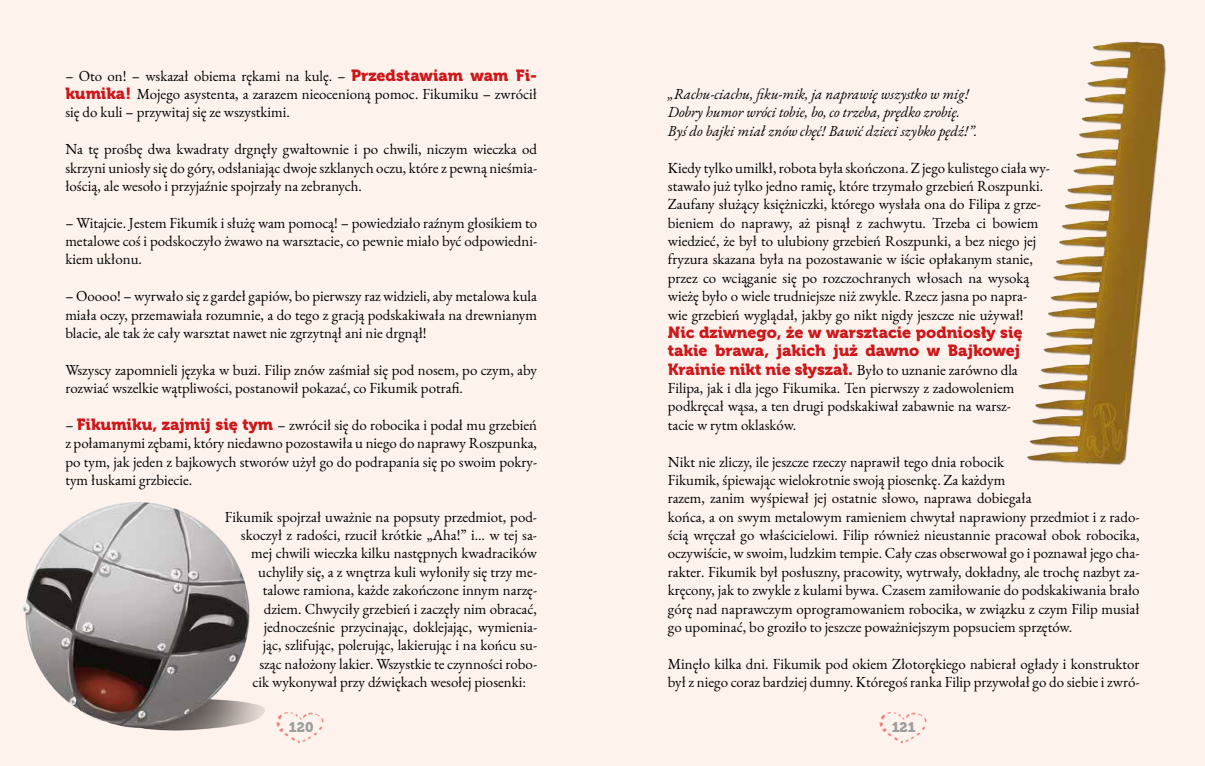
<style>
.page{position:relative;width:1205px;height:766px;background:#fff}
.page>*{position:absolute;margin:0;border:0;box-sizing:border-box;transform-origin:0 0}
.t1{font:16.12px/18.4px "Museo 900";color:#cd171a}
.t2{font:14.88px/18.4px "EB Garamond";color:#000;text-align:justify}
.t3{font:italic 14.88px/18.4px "EB Garamond";color:#000}
.t4{font:13.75px "Museo 900";color:#9d9d9c}
.s1{font-family:"Museo 900";font-size:16.12px;color:#cd171a}
</style>
<div class="page">
<div style="left:0;top:0;width:602px;height:765px;background:#fef2ed"></div>
<img style="left:276px;top:712px;width:48px;height:32px">
<img style="left:22px;top:502px;width:243px;height:229px">
<div style="left:602px;top:0;width:603px;height:765px;background:#fef2ed"></div>
<img style="left:879px;top:712px;width:48px;height:32px">
<img style="left:1027px;top:41px;width:139px;height:424px">
<p class="t2" style="left:65px;top:66px;width:473px">– Oto on! – wskazał obiema rękami na kulę. – <span class="s1">przedstawiam wam Fi&shy;kumika!</span> Mojego asystenta, a zarazem nieocenioną pomoc. Fikumiku – zwrócił się do kuli – przywitaj się ze wszystkimi.</p>
<p class="t2" style="left:65px;top:140px;width:473px">Na tę prośbę dwa kwadraty drgnęły gwałtownie i po chwili, niczym wieczka od skrzyni uniosły się do góry, odsłaniając dwoje szklanych oczu, które z pewną nieśmia&shy;łością, ale wesoło i przyjaźnie spojrzały na zebranych.</p>
<p class="t2" style="left:65px;top:213px;width:473px">– Witajcie. Jestem Fikumik i służę wam pomocą! – powiedziało raźnym głosikiem to metalowe coś i podskoczyło żwawo na warsztacie, co pewnie miało być odpowiedni&shy;kiem ukłonu.</p>
<p class="t2" style="left:65px;top:287px;width:473px">– Ooooo! – wyrwało się z gardeł gapiów, bo pierwszy raz widzieli, aby metalowa kula miała oczy, przemawiała rozumnie, a do tego z gracją podskakiwała na drewnianym blacie, ale tak że cały warsztat nawet nie zgrzytnął ani nie drgnął!</p>
<p class="t2" style="left:65px;top:360px;width:473px">Wszyscy zapomnieli języka w buzi. Filip znów zaśmiał się pod nosem, po czym, aby rozwiać wszelkie wątpliwości, postanowił pokazać, co Fikumik potrafi.</p>
<p class="t2" style="left:65px;top:415px;width:473px">– <span class="s1">Fikumiku, zajmij się tym</span> – zwrócił się do robocika i podał mu grzebień z połamanymi zębami, który niedawno pozostawiła u niego do naprawy Roszpunka, po tym, jak jeden z bajkowych stworów użył go do podrapania się po swoim pokry&shy;tym łuskami grzbiecie.</p>
<p class="t2" style="left:225px;top:507px;width:314px">Fikumik spojrzał uważnie na popsuty przedmiot, pod-</p>
<p class="t2" style="left:241px;top:525px;width:298px">skoczył z radości, rzucił krótkie „Aha!” i… w tej sa-</p>
<p class="t2" style="left:251px;top:544px;width:287px">mej chwili wieczka kilku następnych kwadracików</p>
<p class="t2" style="left:258px;top:562px;width:280px">uchyliły się, a z wnętrza kuli wyłoniły się trzy me-</p>
<p class="t2" style="left:263px;top:581px;width:276px">talowe ramiona, każde zakończone innym narzę-</p>
<p class="t2" style="left:264px;top:599px;width:275px">dziem. Chwyciły grzebień i zaczęły nim obracać,</p>
<p class="t2" style="left:264px;top:617px;width:275px">jednocześnie przycinając, doklejając, wymienia-</p>
<p class="t2" style="left:263px;top:636px;width:276px">jąc, szlifując, polerując, lakierując i na końcu su-</p>
<p class="t2" style="left:259px;top:654px;width:279px">sząc nałożony lakier. Wszystkie te czynności robo-</p>
<p class="t2" style="left:252px;top:672px;width:275px">cik wykonywał przy dźwiękach wesołej piosenki:</p>
<p class="t4" style="left:289px;top:719px;width:26px">120</p>
<p class="t3" style="left:668px;top:85px;width:311px">„Rachu-ciachu, fiku-mik, ja naprawię wszystko w mig!<br>Dobry humor wróci tobie, bo, co trzeba, prędko zrobię.<br>Byś do bajki miał znów chęć! Bawić dzieci szybko pędź!”.</p>
<p class="t2" style="left:668px;top:158px;width:384px;text-align:left">Kiedy tylko umilkł, robota była skończona. Z jego kulistego ciała wy&shy;stawało już tylko jedno ramię, które trzymało grzebień Roszpunki.<br>Zaufany służący księżniczki, którego wysłała ona do Filipa z grze&shy;bieniem do naprawy, aż pisnął z zachwytu. Trzeba ci bowiem wiedzieć, że był to ulubiony grzebień Roszpunki, a bez niego jej fryzura skazana była na pozostawanie w iście opłakanym stanie, przez co wciąganie się po rozczochranych włosach na wysoką wieżę było o wiele trudniejsze niż zwykle. Rzecz jasna po napra&shy;wie grzebień wyglądał, jakby go nikt nigdy jeszcze nie używał!</p>
<p class="t1" style="left:668px;top:323px;width:356px">Nic dziwnego, że w warsztacie podniosły się takie brawa, jakich już dawno w Bajkowej</p>
<p class="t2" style="left:668px;top:360px;width:351px;text-align:left"><span class="s1">krainie nikt nie słyszał.</span> Było to uznanie zarówno dla Filipa, jak i dla jego Fikumika. Ten pierwszy z zadowoleniem podkręcał wąsa, a ten drugi podskakiwał zabawnie na warsz&shy;tacie w rytm oklasków.</p>
<p class="t2" style="left:668px;top:452px;width:473px;text-align:left">Nikt nie zliczy, ile jeszcze rzeczy naprawił tego dnia robocik<br>Fikumik, śpiewając wielokrotnie swoją piosenkę. Za każdym<br>razem, zanim wyśpiewał jej ostatnie słowo, naprawa dobiegała<br>końca, a on swym metalowym ramieniem chwytał naprawiony przedmiot i z rado&shy;ścią wręczał go właścicielowi. Filip również nieustannie pracował obok robocika, oczywiście, w swoim, ludzkim tempie. Cały czas obserwował go i poznawał jego cha&shy;rakter. Fikumik był posłuszny, pracowity, wytrwały, dokładny, ale trochę nazbyt za&shy;kręcony, jak to zwykle z kulami bywa. Czasem zamiłowanie do podskakiwania brało górę nad naprawczym oprogramowaniem robocika, w związku z czym Filip musiał go upominać, bo groziło to jeszcze poważniejszym popsuciem sprzętów.</p>
<p class="t2" style="left:668px;top:654px;width:473px">Minęło kilka dni. Fikumik pod okiem Złotorękiego nabierał ogłady i konstruktor był z niego coraz bardziej dumny. Któregoś ranka Filip przywołał go do siebie i zwró-</p>
<p class="t4" style="left:891px;top:719px;width:26px">121</p>
</div>
